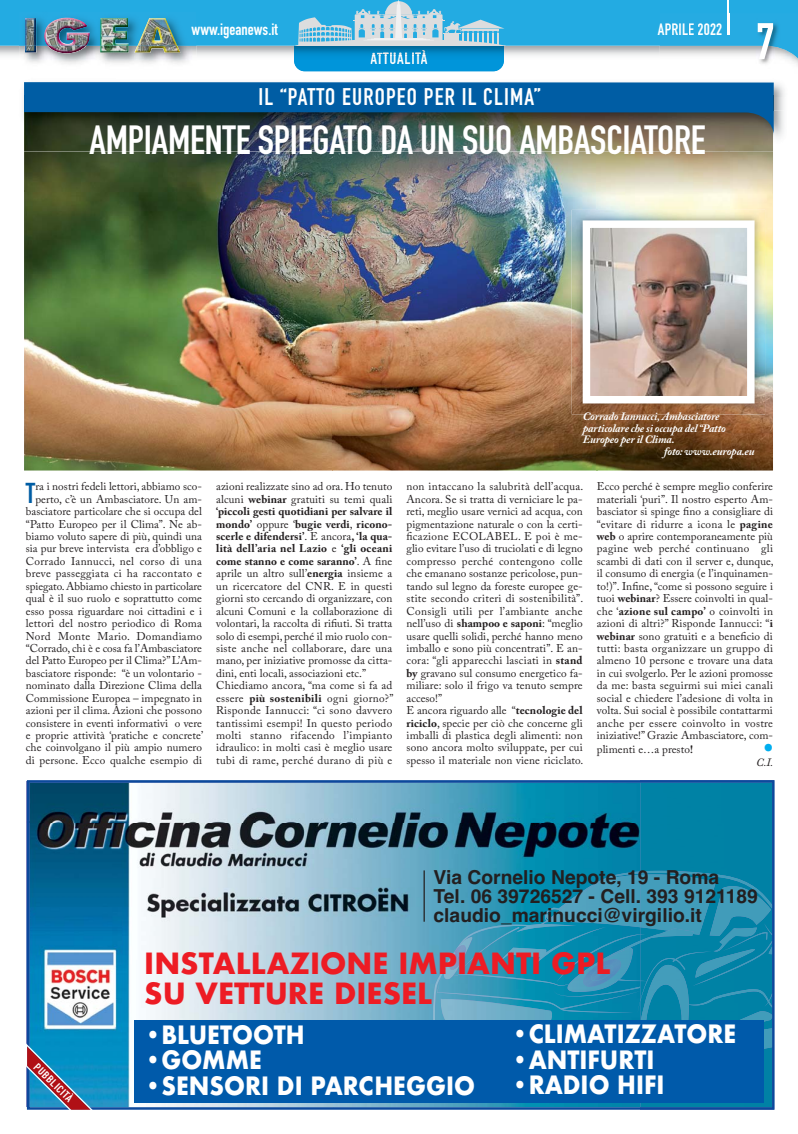
<style>
.page{position:relative;width:798px;height:1134px;background:#fff}
.page>*{position:absolute;margin:0;border:0;box-sizing:border-box;transform-origin:0 0}
.t1{font:700 50.62px "DIN Condensed";color:#fff}
.t2{font:700 40.12px "DIN Condensed";letter-spacing:-.005em;color:#fff}
.t3{font:700 28.5px/29.8px "Futura";color:#ed1c24}
.t4{font:700 28.38px "DIN Condensed";color:#005da4}
.t5{font:700 24.62px "Futura";color:#fff;scale:.92 1}
.t6{font:700 23.75px "DIN Condensed";letter-spacing:.05em;color:#fff}
.t7{font:700 19.25px/18.9px "Helvetica";color:#231f20}
.t8{font:700 16.25px "DIN Condensed";color:#fff}
.t9{font:700 16.25px "DIN Condensed";letter-spacing:.05em;color:#e0e1e2}
.t10{font:11.25px/12.4px "Adobe Caslon Pro";letter-spacing:.005em;color:#231f20}
.t11{font:italic 700 11.25px "Adobe Caslon Pro";letter-spacing:-.015em;color:#fff}
.t12{font:italic 11.25px "Adobe Caslon Pro";color:#231f20}
.t13{font:11.25px "Apple SD Gothic Neo Medium KS Cpc EUC H";color:#00aeef;scale:.95 1}
.t14{font:700 10.88px "DIN Condensed";color:#fff;scale:1.14 1}
.s1{color:#c4c6c8}
.s2{font-weight:700}
</style>
<div class="page">
<img style="left:24px;top:152px;width:572px;height:318px">
<img style="left:596px;top:391px;width:176px;height:79px">
<img style="left:729px;top:152px;width:43px;height:239px">
<img style="left:596px;top:152px;width:133px;height:58px">
<svg style="left:0;top:0;width:797px;height:72px;fill:#23abe2"></svg>
<svg style="left:285px;top:0;width:227px;height:46px;background:#74c1e0"></svg>
<hr style="left:727px;top:0;width:1px;height:35px;background:#fff">
<img style="left:19px;top:12px;width:177px;height:57px">
<svg style="left:191px;top:26px;width:5px;height:9px"></svg>
<img style="left:47px;top:46px;width:39px;height:7px">
<img style="left:42px;top:17px;width:48px;height:29px">
<img style="left:134px;top:46px;width:46px;height:7px">
<img style="left:137px;top:18px;width:40px;height:28px">
<img style="left:100px;top:18px;width:29px;height:35px">
<svg style="left:25px;top:46px;width:11px;height:7px"></svg>
<img style="left:25px;top:18px;width:11px;height:28px">
<img style="left:659px;top:61px;width:138px;height:11px">
<img style="left:659px;top:13px;width:138px;height:48px">
<svg style="left:727px;top:13px;width:1px;height:22px"></svg>
<svg style="left:659px;top:23px;width:62px;height:12px"></svg>
<img style="left:24px;top:136px;width:748px;height:16px">
<img style="left:773px;top:82px;width:12px;height:28px">
<svg style="left:24px;top:82px;width:749px;height:54px;background:#1e5477"></svg>
<svg style="left:27px;top:780px;width:747px;height:330px;background:#609ab4"></svg>
<svg style="left:26px;top:1043px;width:68px;height:67px;background:#3e769e"></svg>
<img style="left:443px;top:937px;width:14px;height:15px">
<img style="left:709px;top:908px;width:61px;height:28px">
<img style="left:640px;top:908px;width:75px;height:27px">
<img style="left:429px;top:952px;width:211px;height:68px">
<img style="left:640px;top:986px;width:131px;height:98px">
<img style="left:692px;top:941px;width:79px;height:45px">
<svg style="left:764px;top:923px;width:8px;height:12px"></svg>
<img style="left:460px;top:871px;width:180px;height:63px">
<img style="left:640px;top:871px;width:131px;height:37px">
<img style="left:452px;top:974px;width:119px;height:12px">
<img style="left:519px;top:927px;width:87px;height:36px">
<img style="left:556px;top:934px;width:84px;height:48px">
<img style="left:457px;top:927px;width:62px;height:48px">
<img style="left:617px;top:979px;width:23px;height:35px">
<img style="left:640px;top:951px;width:71px;height:50px">
<img style="left:756px;top:932px;width:11px;height:19px">
<svg style="left:768px;top:941px;width:4px;height:13px"></svg>
<img style="left:553px;top:987px;width:87px;height:9px">
<img style="left:607px;top:941px;width:33px;height:17px">
<img style="left:640px;top:928px;width:53px;height:15px">
<img style="left:694px;top:949px;width:61px;height:29px">
<img style="left:713px;top:927px;width:43px;height:24px">
<img style="left:697px;top:1011px;width:74px;height:30px">
<svg style="left:771px;top:993px;width:1px;height:54px"></svg>
<div style="left:134px;top:1020px;width:629px;height:83px;background:#005aaa"></div>
<hr style="left:423px;top:870px;width:1px;height:52px;background:#231f20">
<img style="left:571px;top:210px;width:193px;height:204px">
<img style="left:591px;top:229px;width:154px;height:165px">
<div style="left:582px;top:220px;width:172px;height:183px;border:8px solid #fff"></div>
<h3 class="t8" style="left:191px;top:23px;width:88px">www.igeanews.it</h3>
<h3 class="t8" style="left:657px;top:23px;width:66px">APRILE 2022</h3>
<h1 class="t1" style="left:755px;top:23px;width:20px">7</h1>
<h3 class="t9" style="left:370px;top:53px;width:58px">ATTUALIT<span class="s1">À</span></h3>
<h3 class="t6" style="left:258px;top:88px;width:284px">IL “PATTO EUROPEO PER IL CLIMA”</h3>
<h2 class="t2" style="left:89px;top:125px;width:617px">AMPIAMENTE SPIEGATO DA UN SUO AMBASCIATORE</h2>
<p class="t11" style="left:582px;top:412px;width:138px">Corrado Iannucci, Ambasciatore</p>
<p class="t11" style="left:582px;top:423px;width:144px">particolare che si occupa del “Patto</p>
<p class="t11" style="left:582px;top:435px;width:93px">Europeo per il Clima.</p>
<p class="t11" style="left:663px;top:447px;width:92px">foto: www.europa.eu</p>
<p class="t10" style="left:26px;top:481px;width:179px;text-align:right">ra i nostri fedeli lettori, abbiamo sco&shy;perto, c’è un Ambasciatore. Un am&shy;basciatore particolare che si occupa del “Patto Europeo per il Clima”. Ne ab&shy;biamo voluto sapere di più, quindi una sia pur breve intervista era d’obbligo e Corrado Iannucci, nel corso di una breve passeggiata ci ha raccontato e spiegato. Abbiamo chiesto in particolare qual è il suo ruolo e soprattutto come esso possa riguardare noi cittadini e i lettori del nostro periodico di Roma Nord Monte Mario. Domandiamo “Corrado, chi è e cosa fa l’Ambasciatore del Patto Europeo per il Clima?” L’Am&shy;basciatore risponde: “è un volontario - nominato dalla Direzione Clima della Commissione Europea – impegnato in azioni per il clima. Azioni che possono consistere in eventi informativi o vere e proprie attività ‘pratiche e concrete’ che coinvolgano il più ampio numero di persone. Ecco qualche esempio di</p>
<p class="t10" style="left:216px;top:481px;width:179px">azioni realizzate sino ad ora. Ho tenuto alcuni <span class="s2">webinar</span> gratuiti su temi quali <span class="s2">‘piccoli gesti quotidiani per salvare il mondo’</span> oppure ‘<span class="s2">bugie verdi</span>, <span class="s2">ricono&shy;scerle e difendersi’</span>. E ancora<span class="s2">, ‘la qua&shy;lità dell’aria nel Lazio</span> e <span class="s2">‘gli oceani come stanno e come saranno’</span>. A fine aprile un altro sull’<span class="s2">energia</span> insieme a un ricercatore del CNR. E in questi giorni sto cercando di organizzare, con alcuni Comuni e la collaborazione di volontari, la raccolta di rifiuti. Si tratta solo di esempi, perché il mio ruolo con&shy;siste anche nel collaborare, dare una mano, per iniziative promosse da citta&shy;dini, enti locali, associazioni etc.” Chiediamo ancora, “ma come si fa ad essere <span class="s2">più sostenibili</span> ogni giorno?” Risponde Iannucci: “ci sono davvero tantissimi esempi! In questo periodo molti stanno rifacendo l’impianto idraulico: in molti casi è meglio usare tubi di rame, perché durano di più e</p>
<p class="t10" style="left:406px;top:481px;width:178px">non intaccano la salubrità dell’acqua.<br>Ancora. Se si tratta di verniciare le pa&shy;reti, meglio usare vernici ad acqua, con pigmentazione naturale o con la certi&shy;ficazione ECOLABEL. E poi è me&shy;glio evitare l’uso di truciolati e di legno compresso perché contengono colle che emanano sostanze pericolose, pun&shy;tando sul legno da foreste europee ge&shy;stite secondo criteri di sostenibilità”.<br>Consigli utili per l’ambiante anche nell’uso di <span class="s2">shampoo e saponi</span>: “meglio usare quelli solidi, perché hanno meno imballo e sono più concentrati”. E an&shy;cora: “gli apparecchi lasciati in <span class="s2">stand by</span> gravano sul consumo energetico fa&shy;miliare: solo il frigo va tenuto sempre acceso!”<br>E ancora riguardo alle “<span class="s2">tecnologie del riciclo</span>, specie per ciò che concerne gli imballi di plastica degli alimenti: non sono ancora molto sviluppate, per cui spesso il materiale non viene riciclato.</p>
<p class="t10" style="left:596px;top:481px;width:178px;text-align:justify">Ecco perché è sempre meglio conferire materiali ‘puri”. Il nostro esperto Am&shy;basciator si spinge fino a consigliare di “evitare di ridurre a icona le <span class="s2">pagine web</span> o aprire contemporaneamente più pagine web perché continuano gli scambi di dati con il server e, dunque, il consumo di energia (e l’inquinamen&shy;to!)”. Infine, “come si possono seguire i tuoi <span class="s2">webinar</span>? Essere coinvolti in qual&shy;che ‘<span class="s2">azione sul campo’</span> o coinvolti in azioni di altri?” Risponde Iannucci: “<span class="s2">i webinar</span> sono gratuiti e a beneficio di tutti: basta organizzare un gruppo di almeno 10 persone e trovare una data in cui svolgerlo. Per le azioni promosse da me: basta seguirmi sui miei canali social e chiedere l’adesione di volta in volta. Sui social è possibile contattarmi anche per essere coinvolto in vostre iniziative!” Grazie Ambasciatore, com-</p>
<h3 class="t4" style="left:26px;top:483px;width:11px">T</h3>
<p class="t10" style="left:596px;top:744px;width:97px">plimenti e…a presto<span class="s2">!</span></p>
<p class="t13" style="left:763px;top:743px;width:11px">●</p>
<p class="t12" style="left:755px;top:757px;width:19px">C.I.</p>
<h3 class="t7" style="left:433px;top:870px;width:326px">Via Cornelio Nepote, 19 - Roma<br>Tel. 06 39726527 - Cell. 393 9121189 claudio _marinucci@virgilio.it</h3>
<p class="t14" style="left:38px;top:1062px;width:45px;rotate:45deg">PUBBLICITÀ</p>
<h3 class="t3" style="left:144px;top:951px;width:467px">INSTALLAZIONE IMPIANTI GPL<br>SU VETTURE DIESEL</h3>
<h3 class="t5" style="left:144px;top:1023px;width:176px">•BLUETOOTH</h3>
<h3 class="t5" style="left:144px;top:1049px;width:129px">•GOMME</h3>
<h3 class="t5" style="left:144px;top:1074px;width:361px">•SENSORI DI PARCHEGGIO</h3>
<h3 class="t5" style="left:511px;top:1022px;width:245px">•CLIMATIZZATORE</h3>
<h3 class="t5" style="left:511px;top:1048px;width:157px">•ANTIFURTI</h3>
<h3 class="t5" style="left:511px;top:1074px;width:168px">•RADIO HIFI</h3>
</div>
